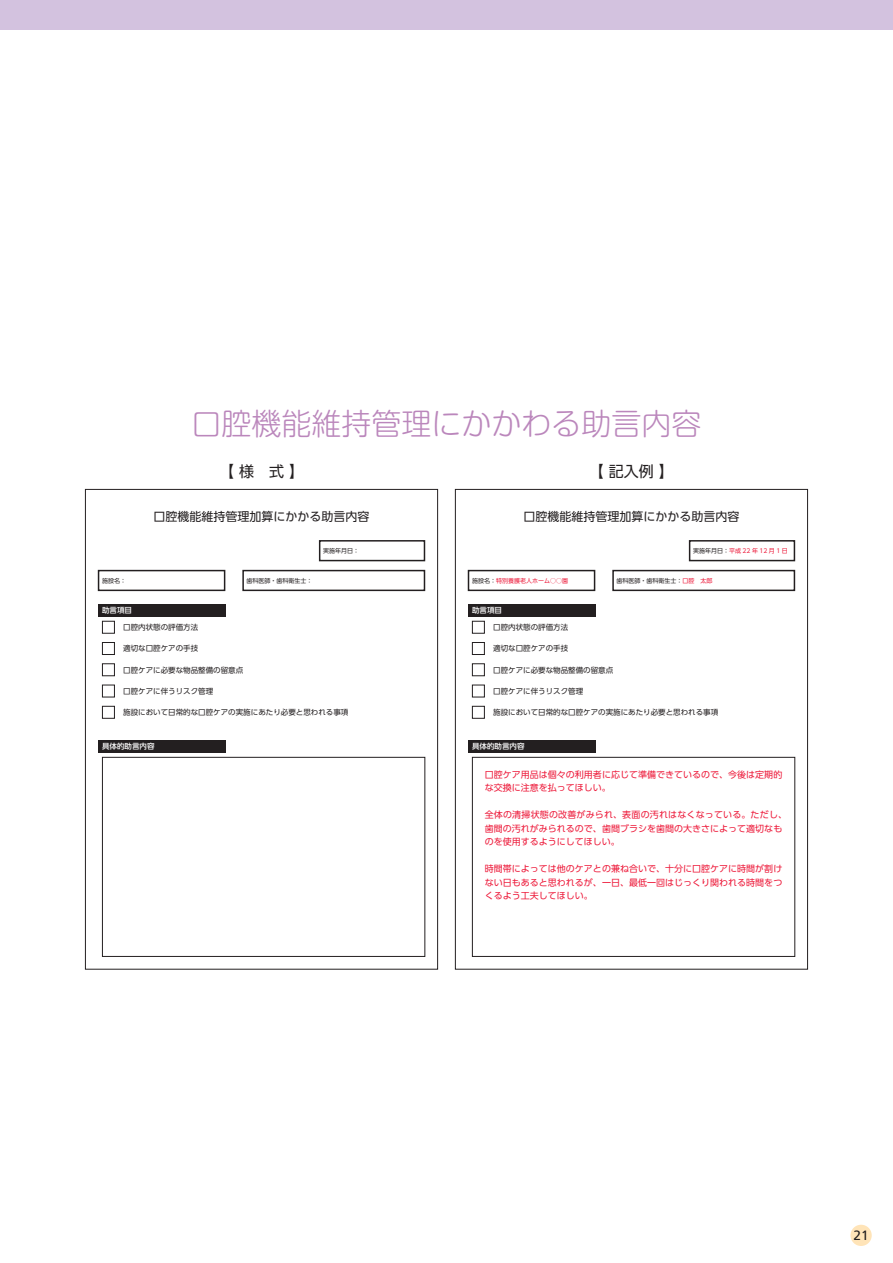
<style>
.page{position:relative;width:893px;height:1263px;background:#fff}
.page>*{position:absolute;margin:0;border:0;box-sizing:border-box;transform-origin:0 0}
.t1{font:30px "Shin M Go Pro Light 90 pv RKSJ H";color:#bb87bc}
.t2{font:15px "UD Shin Go Pro Regular 90 pv RKSJ H";color:#231f20}
.t3{font:13.5px "Frutiger";color:#231f20}
.t4{font:12px "UD Shin Go Pro Regular 90 pv RKSJ H";color:#231f20}
.t5{font:9px/13.5px "UD Shin Go Pro Regular 90 pv RKSJ H";color:#ed1a3a}
.t6{font:7.5px "UD Shin Go Pro Regular 90 pv RKSJ H";color:#231f20}
.t7{font:7.5px "UD Shin Go Pro Medium 90 pv RKSJ H";color:#fff}
.t8{font:6px "UD Shin Go Pro Regular 90 pv RKSJ H";color:#231f20}
.t9{font:6px "UD Shin Go Pro Regular 90 pv RKSJ H";color:#ed1a3a}
.s1{color:#231f20}
.s2{color:#ed1a3a}
</style>
<div class="page">
<div style="left:850px;top:1225px;width:22px;height:21px;background:#ffe4b8;border-radius:50%"></div>
<div style="left:0;top:0;width:893px;height:30px;background:#d3c2df"></div>
<svg style="left:97px;top:540px;width:329px;height:52px"></svg>
<div style="left:102px;top:757px;width:323px;height:200px;border:1px solid #231f20"></div>
<div style="left:98px;top:604px;width:127px;height:13px;background:#231f20"></div>
<div style="left:98px;top:740px;width:127px;height:13px;background:#231f20"></div>
<svg style="left:102px;top:620px;width:13px;height:99px"></svg>
<svg style="left:467px;top:540px;width:329px;height:52px"></svg>
<div style="left:472px;top:757px;width:323px;height:200px;border:1px solid #231f20"></div>
<div style="left:468px;top:604px;width:127px;height:13px;background:#231f20"></div>
<div style="left:468px;top:740px;width:127px;height:13px;background:#231f20"></div>
<svg style="left:472px;top:620px;width:13px;height:99px"></svg>
<h1 class="t1" style="left:191px;top:412px;width:511px">口腔機能維持管理にかかわる助言内容</h1>
<h2 class="t2" style="left:219px;top:465px;width:86px">【 様　式 】</h2>
<h2 class="t2" style="left:589px;top:465px;width:86px">【 記入例 】</h2>
<h3 class="t4" style="left:153px;top:512px;width:217px">口腔機能維持管理加算にかかる助言内容</h3>
<h3 class="t4" style="left:523px;top:512px;width:217px">口腔機能維持管理加算にかかる助言内容</h3>
<p class="t8" style="left:102px;top:578px;width:25px">施設名：</p>
<p class="t8" style="left:247px;top:578px;width:67px">歯科医師・歯科衛生士：</p>
<p class="t8" style="left:323px;top:548px;width:37px">実施年月日：</p>
<p class="t9" style="left:472px;top:578px;width:97px"><span class="s1">施設名：</span>特別養護老人ホーム○○園</p>
<p class="t9" style="left:693px;top:548px;width:96px"><span class="s1">実施年月日：</span>平成 22 年 12 月 1 日</p>
<p class="t8" style="left:617px;top:578px;width:97px">歯科医師・歯科衛生士：<span class="s2">口腔　太郎</span></p>
<p class="t7" style="left:102px;top:607px;width:31px">助言項目</p>
<p class="t7" style="left:472px;top:607px;width:31px">助言項目</p>
<p class="t6" style="left:123px;top:624px;width:76px">口腔内状態の評価方法</p>
<p class="t6" style="left:123px;top:667px;width:121px">口腔ケアに必要な物品整備の留意点</p>
<p class="t6" style="left:123px;top:688px;width:91px">口腔ケアに伴うリスク管理</p>
<p class="t6" style="left:123px;top:709px;width:226px">施設において日常的な口腔ケアの実施にあたり必要と思われる事項</p>
<p class="t6" style="left:123px;top:646px;width:76px">適切な口腔ケアの手技</p>
<p class="t6" style="left:493px;top:624px;width:76px">口腔内状態の評価方法</p>
<p class="t6" style="left:493px;top:646px;width:76px">適切な口腔ケアの手技</p>
<p class="t6" style="left:493px;top:667px;width:121px">口腔ケアに必要な物品整備の留意点</p>
<p class="t6" style="left:493px;top:688px;width:91px">口腔ケアに伴うリスク管理</p>
<p class="t6" style="left:493px;top:709px;width:226px">施設において日常的な口腔ケアの実施にあたり必要と思われる事項</p>
<p class="t7" style="left:102px;top:743px;width:54px">具体的助言内容</p>
<p class="t7" style="left:472px;top:743px;width:54px">具体的助言内容</p>
<p class="t5" style="left:485px;top:769px;width:299px">口腔ケア用品は個々の利用者に応じて準備できているので、今後は定期的な交換に注意を払ってほしい。</p>
<p class="t5" style="left:485px;top:809px;width:304px">全体の清掃状態の改善がみられ、表面の汚れはなくなっている。ただし、歯間の汚れがみられるので、歯間ブラシを歯間の大きさによって適切なものを使用するようにしてほしい。</p>
<p class="t5" style="left:485px;top:863px;width:299px;text-align:justify">時間帯によっては他のケアとの兼ね合いで、十分に口腔ケアに時間が割けない日もあると思われるが、一日、最低一回はじっくり関われる時間をつくるよう工夫してほしい。</p>
<h3 class="t3" style="left:854px;top:1230px;width:17px">21</h3>
</div>
